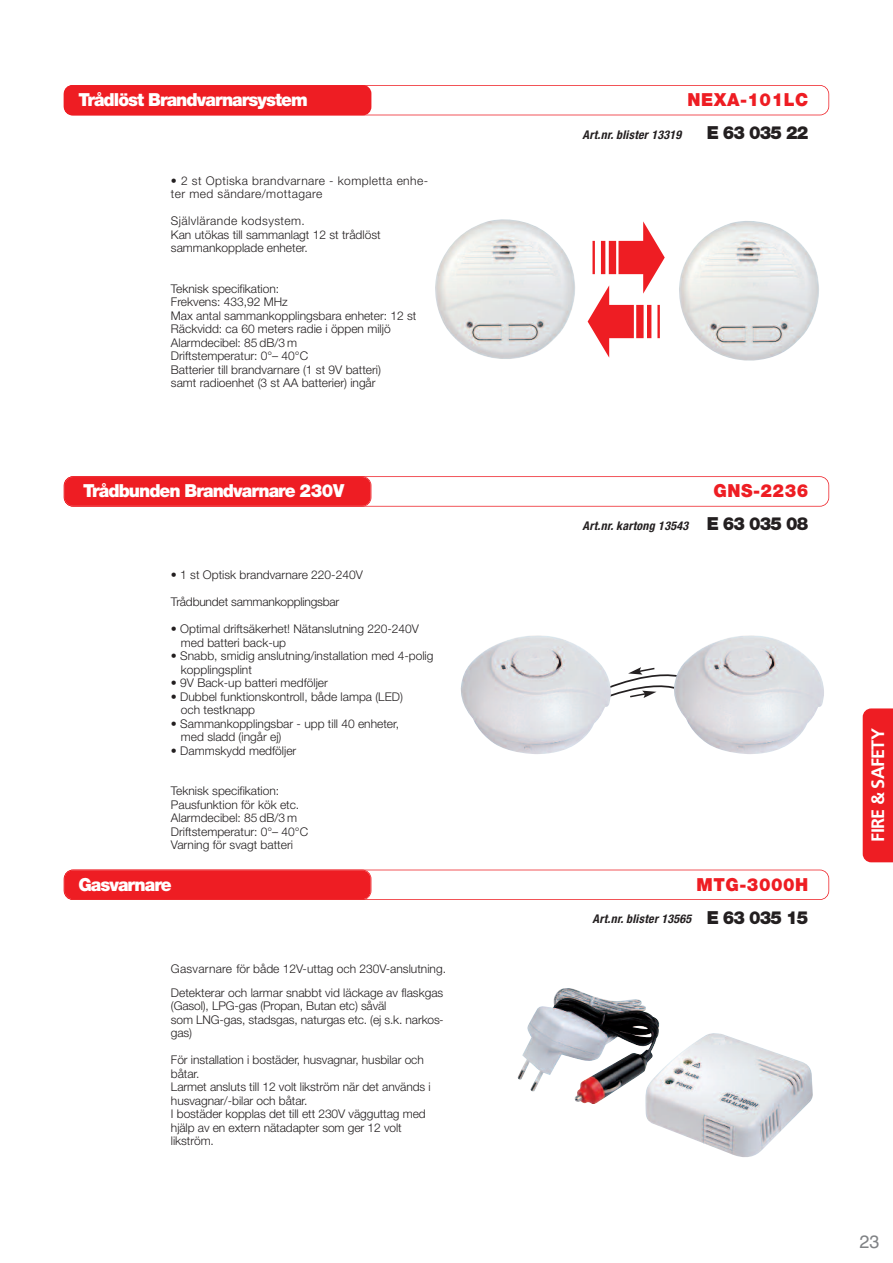
<style>
.page{position:relative;width:893px;height:1263px;background:#fff}
.page>*{position:absolute;margin:0;border:0;box-sizing:border-box;transform-origin:0 0}
.t1{font:900 18px "Helvetica Neue";letter-spacing:-.055em;color:#fff;scale:.96 1}
.t2{font:900 18px "Helvetica Neue";letter-spacing:.03em;color:#ee1d23;scale:.96 1}
.t3{font:900 18px "Helvetica Neue";letter-spacing:-.05em;color:#231f20;scale:.96 1}
.t4{font:700 18px "Frutiger";letter-spacing:-.04em;color:#fff}
.t5{font:18px "Helvetica";color:#808285}
.t6{font:300 12px/13.5px "Helvetica Neue";color:#231f20}
.t7{font:300 12px/13.5px "Helvetica Neue";letter-spacing:.035em;color:#231f20}
.t8{font:italic 700 condensed 12px "Helvetica Neue";letter-spacing:.025em;color:#231f20}
</style>
<div class="page">
<div style="left:64px;top:85px;width:765px;height:30px;border:2px solid #ee1d23;border-radius:9px"></div>
<div style="left:64px;top:85px;width:307px;height:30px;background:#ee1d23;border-radius:9px"></div>
<div style="left:64px;top:476px;width:765px;height:31px;border:2px solid #ee1d23;border-radius:9px"></div>
<div style="left:65px;top:477px;width:306px;height:29px;background:#ee1d23;border-radius:9px"></div>
<div style="left:64px;top:476px;width:307px;height:31px;border:2px solid #ee1d23;border-radius:9px"></div>
<div style="left:64px;top:870px;width:765px;height:30px;border:2px solid #ee1d23;border-radius:9px"></div>
<div style="left:65px;top:870px;width:306px;height:29px;background:#ee1d23;border-radius:9px"></div>
<div style="left:64px;top:870px;width:307px;height:30px;border:2px solid #ee1d23;border-radius:9px"></div>
<img style="left:679px;top:221px;width:140px;height:140px">
<img style="left:435px;top:219px;width:140px;height:140px">
<img style="left:677px;top:635px;width:147px;height:119px">
<img style="left:461px;top:635px;width:148px;height:119px">
<svg style="left:589px;top:663px;width:106px;height:42px"></svg>
<img style="left:518px;top:988px;width:295px;height:169px">
<div style="left:863px;top:708px;width:30px;height:154px;background:#ee1d23"></div>
<h1 class="t1" style="left:78px;top:93px;width:240px">Trådlöst Brandvarnarsystem</h1>
<h1 class="t2" style="left:687px;top:93px;width:127px">NEXA-101LC</h1>
<h1 class="t3" style="left:707px;top:126px;width:107px">E 63 035 22</h1>
<p class="t8" style="left:583px;top:131px;width:100px">Art.nr. blister 13319</p>
<p class="t7" style="left:171px;top:175px;width:259px">• 2 st Optiska brandvarnare - kompletta enhe&shy;ter med sändare/mottagare</p>
<p class="t6" style="left:171px;top:215px;width:211px">Självlärande kodsystem.<br>Kan utökas till sammanlagt 12 st trådlöst sammankopplade enheter.</p>
<p class="t6" style="left:171px;top:283px;width:247px">Teknisk specifikation:<br>Frekvens: 433,92 MHz<br>Max antal sammankopplingsbara enheter: 12 st Räckvidd: ca 60 meters radie i öppen miljö Alarmdecibel: 85 dB/3 m<br>Driftstemperatur: 0°– 40°C<br>Batterier till brandvarnare (1 st 9V batteri)<br>samt radioenhet (3 st AA batterier) ingår</p>
<h1 class="t1" style="left:83px;top:484px;width:274px">Trådbunden Brandvarnare 230V</h1>
<h1 class="t2" style="left:713px;top:484px;width:100px">GNS-2236</h1>
<h1 class="t3" style="left:707px;top:517px;width:107px">E 63 035 08</h1>
<p class="t8" style="left:583px;top:521px;width:107px">Art.nr. kartong 13543</p>
<p class="t6" style="left:171px;top:569px;width:193px">• 1 st Optisk brandvarnare 220-240V</p>
<p class="t6" style="left:171px;top:596px;width:170px">Trådbundet sammankopplingsbar</p>
<p class="t6" style="left:181px;top:623px;width:239px;text-indent:-10px">• Optimal driftsäkerhet! Nätanslutning 220-240V med batteri back-up</p>
<p class="t6" style="left:181px;top:650px;width:254px;text-indent:-10px">• Snabb, smidig anslutning/installation med 4-polig kopplingsplint</p>
<p class="t6" style="left:171px;top:677px;width:158px">• 9V Back-up batteri medföljer</p>
<p class="t6" style="left:181px;top:691px;width:224px;text-indent:-10px">• Dubbel funktionskontroll, både lampa (LED) och testknapp</p>
<p class="t6" style="left:181px;top:718px;width:220px;text-indent:-10px">• Sammankopplingsbar - upp till 40 enheter, med sladd (ingår ej)</p>
<p class="t6" style="left:171px;top:745px;width:127px">• Dammskydd medföljer</p>
<p class="t6" style="left:171px;top:785px;width:139px">Teknisk specifikation:<br>Pausfunktion för kök etc.<br>Alarmdecibel: 85 dB/3 m<br>Driftstemperatur: 0°– 40°C<br>Varning för svagt batteri</p>
<h1 class="t1" style="left:78px;top:878px;width:99px">Gasvarnare</h1>
<h1 class="t2" style="left:697px;top:878px;width:118px">MTG-3000H</h1>
<h1 class="t3" style="left:707px;top:911px;width:107px">E 63 035 15</h1>
<p class="t8" style="left:593px;top:914px;width:100px">Art.nr. blister 13565</p>
<p class="t6" style="left:171px;top:957px;width:277px;line-height:24px">Gasvarnare för både 12V-uttag och 230V-anslutning.<br>Detekterar och larmar snabbt vid läckage av flaskgas</p>
<p class="t6" style="left:171px;top:1000px;width:274px">(Gasol), LPG-gas (Propan, Butan etc) såväl<br>som LNG-gas, stadsgas, naturgas etc. (ej s.k. narkos&shy;gas)</p>
<p class="t6" style="left:171px;top:1054px;width:261px">För installation i bostäder, husvagnar, husbilar och båtar.<br>Larmet ansluts till 12 volt likström när det används i husvagnar/-bilar och båtar.<br>I bostäder kopplas det till ett 230V vägguttag med hjälp av en extern nätadapter som ger 12 volt likström.</p>
<h1 class="t4" style="left:871px;top:842px;width:115px;rotate:-90deg">FIRE &amp; SAFETY</h1>
<h1 class="t5" style="left:859px;top:1231px;width:22px">23</h1>
</div>
